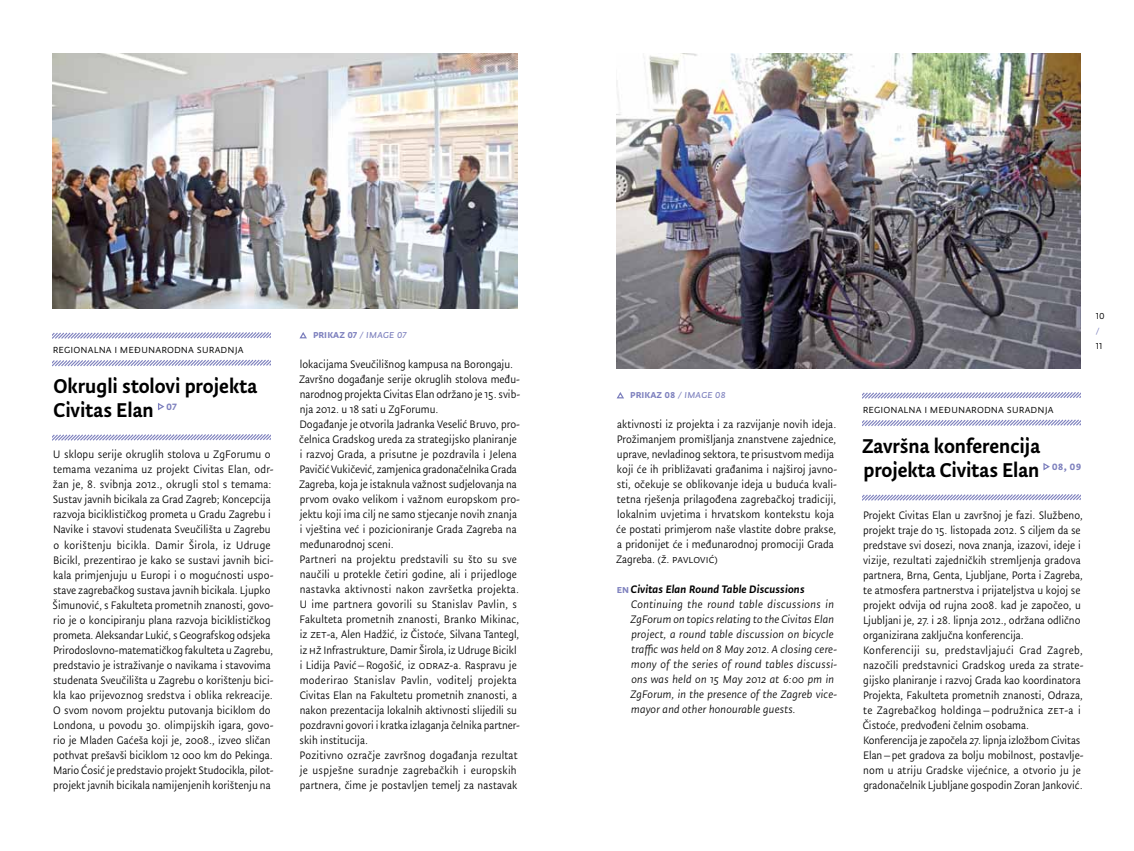
<style>
.page{position:relative;width:1134px;height:851px;background:#fff}
.page>*{position:absolute;margin:0;border:0;box-sizing:border-box;transform-origin:0 0}
.t1{font:500 22.5px/23.8px "Tempera Pro";color:#000}
.t2{font:12.5px "Tempera Pro Normal";letter-spacing:.01em;color:#000}
.t3{font:12.25px/15px "Tempera Pro Normal";color:#000}
.t4{font:italic 12.25px/15px "Tempera Pro Normal";letter-spacing:.01em;color:#000}
.t5{font:italic 500 12.25px "Tempera Pro";letter-spacing:.01em;color:#000}
.t6{font:500 12.25px "Tempera Pro";letter-spacing:.01em;color:#7e81be}
.t7{font:12.25px "Tempera Pro Normal";color:#7e81be}
.s1{font-family:"Tempera Pro Book B Italic";font-weight:400}
.s2{font-style:normal;color:#7e81be}
</style>
<div class="page">
<svg style="left:53px;top:332px;width:218px;height:7px"></svg>
<svg style="left:53px;top:359px;width:218px;height:8px"></svg>
<svg style="left:158px;top:403px;width:7px;height:8px"></svg>
<svg style="left:53px;top:434px;width:218px;height:7px"></svg>
<svg style="left:863px;top:392px;width:218px;height:7px"></svg>
<svg style="left:863px;top:419px;width:218px;height:7px"></svg>
<svg style="left:1043px;top:463px;width:7px;height:8px"></svg>
<svg style="left:863px;top:494px;width:218px;height:7px"></svg>
<img style="left:53px;top:53px;width:464px;height:255px">
<img style="left:617px;top:53px;width:464px;height:315px">
<svg style="left:299px;top:332px;width:8px;height:7px"></svg>
<svg style="left:616px;top:392px;width:8px;height:7px"></svg>
<p class="t2" style="left:53px;top:342px;width:192px">regionalna i međunarodna suradnja</p>
<h1 class="t1" style="left:53px;top:374px;width:205px">Okrugli stolovi projekta<br>Civitas Elan <sup>07</sup></h1>
<p class="t3" style="left:53px;top:447px;width:223px">U sklopu serije okruglih stolova u ZgForumu o temama vezanima uz projekt Civitas Elan, odr&shy;žan je, 8. svibnja 2012., okrugli stol s temama:<br>Sustav javnih bicikala za Grad Zagreb; Koncepcija razvoja biciklističkog prometa u Gradu Zagrebu i Navike i stavovi studenata Sveučilišta u Zagrebu o korištenju bicikla. Damir Širola, iz Udruge Bicikl, prezentirao je kako se sustavi javnih bici&shy;kala primjenjuju u Europi i o mogućnosti uspo&shy;stave zagrebačkog sustava javnih bicikala. Ljupko Šimunović, s Fakulteta prometnih znanosti, govo&shy;rio je o koncipiranju plana razvoja biciklističkog prometa. Aleksandar Lukić, s Geografskog odsjeka Prirodoslovno-matematičkog fakulteta u Zagrebu, predstavio je istraživanje o navikama i stavovima studenata Sveučilišta u Zagrebu o korištenju bici&shy;kla kao prijevoznog sredstva i oblika rekreacije.<br>O svom novom projektu putovanja biciklom do Londona, u povodu 30. olimpijskih igara, govo&shy;rio je Mladen Gaćeša koji je, 2008., izveo sličan pothvat prešavši biciklom 12 000 km do Pekinga.<br>Mario Ćosić je predstavio projekt Studocikla, pilot&shy;projekt javnih bicikala namijenjenih korištenju na</p>
<p class="t6" style="left:313px;top:327px;width:95px">prikaz 07 <span class="s1">/ image 07</span></p>
<p class="t3" style="left:299px;top:357px;width:223px">lokacijama Sveučilišnog kampusa na Borongaju.<br>Završno događanje serije okruglih stolova među&shy;narodnog projekta Civitas Elan održano je 15. svib&shy;nja 2012. u 18 sati u ZgForumu.<br>Događanje je otvorila Jadranka Veselić Bruvo, pro&shy;čelnica Gradskog ureda za strategijsko planiranje i razvoj Grada, a prisutne je pozdravila i Jelena Pavičić Vukičević, zamjenica gradonačelnika Grada Zagreba, koja je istaknula važnost sudjelovanja na prvom ovako velikom i važnom europskom pro&shy;jektu koji ima cilj ne samo stjecanje novih znanja i vještina već i pozicioniranje Grada Zagreba na međunarodnoj sceni.<br>Partneri na projektu predstavili su što su sve naučili u protekle četiri godine, ali i prijedloge nastavka aktivnosti nakon završetka projekta.<br>U ime partnera govorili su Stanislav Pavlin, s Fakulteta prometnih znanosti, Branko Mikinac, iz zet-a, Alen Hadžić, iz Čistoće, Silvana Tantegl, iz hž Infrastrukture, Damir Širola, iz Udruge Bicikl i Lidija Pavić – Rogošić, iz odraz-a. Raspravu je moderirao Stanislav Pavlin, voditelj projekta Civitas Elan na Fakultetu prometnih znanosti, a nakon prezentacija lokalnih aktivnosti slijedili su pozdravni govori i kratka izlaganja čelnika partner&shy;skih institucija.<br>Pozitivno ozračje završnog događanja rezultat je uspješne suradnje zagrebačkih i europskih partnera, čime je postavljen temelj za nastavak</p>
<p class="t6" style="left:630px;top:387px;width:97px">prikaz 08 <span class="s1">/ image 08</span></p>
<p class="t3" style="left:616px;top:417px;width:223px">aktivnosti iz projekta i za razvijanje novih ideja.<br>Prožimanjem promišljanja znanstvene zajednice, uprave, nevladinog sektora, te prisustvom medija koji će ih približavati građanima i najširoj javno&shy;sti, očekuje se oblikovanje ideja u buduća kvali&shy;tetna rješenja prilagođena zagrebačkoj tradiciji, lokalnim uvjetima i hrvatskom kontekstu koja će postati primjerom naše vlastite dobre prakse, a pridonijet će i međunarodnoj promociji Grada Zagreba. (ž. pavlović)</p>
<p class="t5" style="left:617px;top:582px;width:189px"><span class="s2">en</span> Civitas Elan Round Table Discussions</p>
<p class="t4" style="left:630px;top:597px;width:208px">Continuing the round table discussions in ZgForum on topics relating to the Civitas Elan project, a round table discussion on bicycle traffic was held on 8 May 2012. A closing cere&shy;mony of the series of round tables discussi&shy;ons was held on 15 May 2012 at 6:00 pm in ZgForum, in the presence of the Zagreb vice&shy;mayor and other honourable guests.</p>
<p class="t3" style="left:1096px;top:308px;width:11px">10</p>
<p class="t7" style="left:1096px;top:323px;width:5px">/</p>
<p class="t3" style="left:1096px;top:338px;width:8px">11</p>
<p class="t2" style="left:863px;top:402px;width:192px">regionalna i međunarodna suradnja</p>
<h1 class="t1" style="left:862px;top:434px;width:221px">Završna konferencija projekta Civitas Elan <sup>08,</sup> <sup>09</sup></h1>
<p class="t3" style="left:863px;top:507px;width:222px">Projekt Civitas Elan u završnoj je fazi. Službeno, projekt traje do 15. listopada 2012. S ciljem da se predstave svi dosezi, nova znanja, izazovi, ideje i vizije, rezultati zajedničkih stremljenja gradova partnera, Brna, Genta, Ljubljane, Porta i Zagreba, te atmosfera partnerstva i prijateljstva u kojoj se projekt odvija od rujna 2008. kad je započeo, u Ljubljani je, 27. i 28. lipnja 2012., održana odlično organizirana zaključna konferencija.<br>Konferenciji su, predstavljajući Grad Zagreb, nazočili predstavnici Gradskog ureda za strate&shy;gijsko planiranje i razvoj Grada kao koordinatora Projekta, Fakulteta prometnih znanosti, Odraza, te Zagrebačkog holdinga – podružnica zet-a i Čistoće, predvođeni čelnim osobama.<br>Konferencija je započela 27. lipnja izložbom Civitas Elan – pet gradova za bolju mobilnost, postavlje&shy;nom u atriju Gradske vijećnice, a otvorio ju je gradonačelnik Ljubljane gospodin Zoran Janković.</p>
</div>
